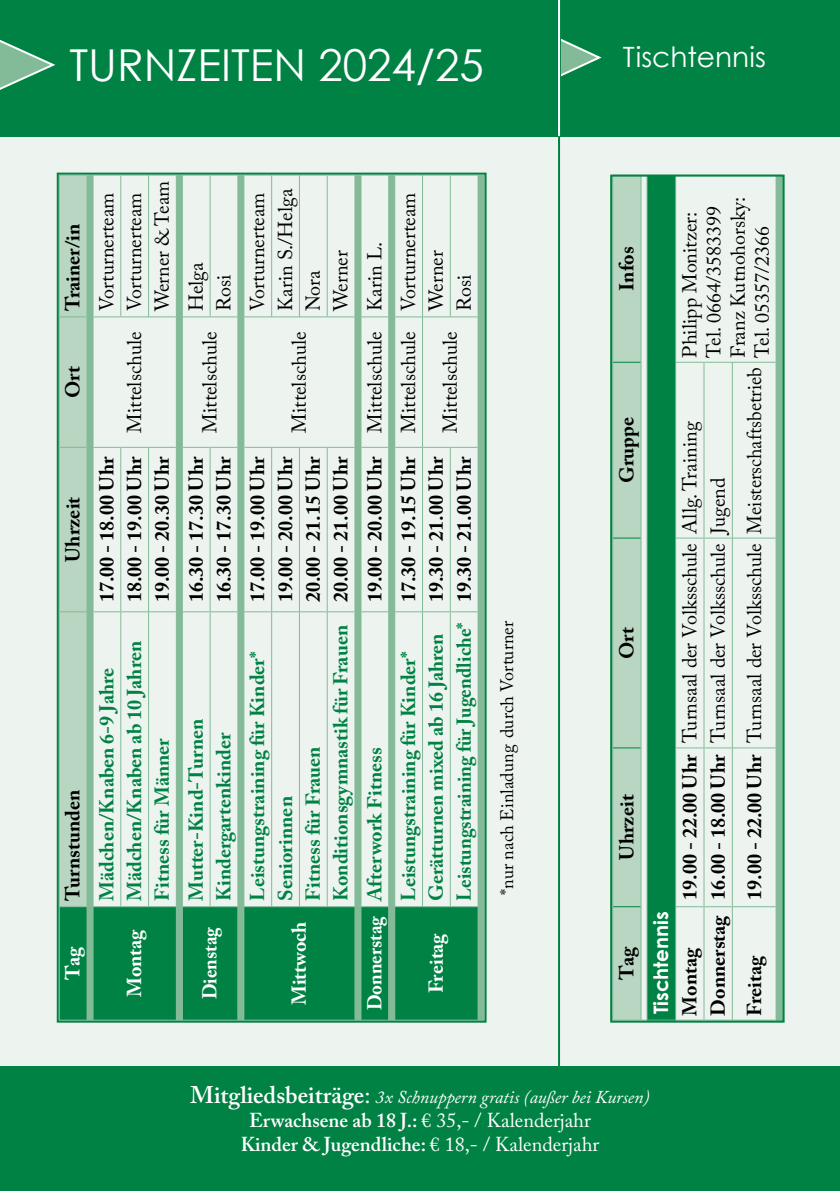
<style>
.page{position:relative;width:840px;height:1191px;background:#fff}
.page>*{position:absolute;margin:0;border:0;box-sizing:border-box;transform-origin:0 0}
.t1{font:44px "Century Gothic";color:#fff}
.t2{font:28px "Century Gothic";color:#fff}
.t3{font:20px "Adobe Caslon Pro";color:#000}
.t4{font:700 20px "Adobe Caslon Pro";color:#000}
.t5{font:700 20px "Adobe Caslon Pro";color:#008244}
.t6{font:600 20px "Adobe Caslon Pro";color:#fff}
.t7{font:20px "Adobe Caslon Pro";color:#fff}
.t8{font:700 20px "Adobe Caslon Pro";color:#008244;scale:.96 1}
.t9{font:700 20px "Adobe Caslon Pro";color:#fff}
.t10{font:20px "Adobe Caslon Pro";color:#000;scale:.96 1}
.t11{font:700 20px "Adobe Caslon Pro";color:#fff;scale:.94 1}
.t12{font:700 20px "Century Gothic";color:#fff}
.t13{font:italic 18px "Adobe Caslon Pro";color:#fff}
.t14{font:18px "Adobe Caslon Pro";color:#000}
.s1{font-weight:600;font-style:normal;font-size:24px}
.s2{font-style:normal;font-size:24px}
.s3{font-weight:600}
.s4{font-weight:400}
</style>
<div class="page">
<div style="left:0;top:0;width:839px;height:1191px;background:#edf4ef"></div>
<div style="left:558px;top:0;width:281px;height:136px;background:#008244"></div>
<svg style="left:559px;top:25px;width:42px;height:65px"></svg>
<div style="left:0;top:0;width:559px;height:136px;background:#008244"></div>
<svg style="left:0;top:39px;width:56px;height:51px"></svg>
<div style="left:0;top:1066px;width:839px;height:125px;background:#008244"></div>
<hr style="left:557px;top:134px;width:2px;height:944px;background:#008244">
<hr style="left:557px;top:0;width:2px;height:136px;background:#fff">
<div style="left:775px;top:175px;width:6px;height:845px;background:#83ba98"></div>
<hr style="left:732px;top:906px;width:43px;height:1px;background:#83ba98">
<hr style="left:732px;top:747px;width:43px;height:1px;background:#83ba98">
<hr style="left:732px;top:537px;width:43px;height:1px;background:#83ba98">
<hr style="left:732px;top:362px;width:43px;height:1px;background:#83ba98">
<svg style="left:613px;top:178px;width:119px;height:841px"></svg>
<div style="left:610px;top:175px;width:174px;height:847px;border:2px solid #008244"></div>
<div style="left:60px;top:907px;width:26px;height:112px;background:#008244"></div>
<svg style="left:87px;top:907px;width:396px;height:112px;fill:#008244"></svg>
<hr style="left:86px;top:906px;width:1px;height:114px;background:#83ba98">
<hr style="left:92px;top:906px;width:1px;height:114px;background:#83ba98">
<hr style="left:176px;top:906px;width:1px;height:114px;background:#83ba98">
<hr style="left:182px;top:906px;width:1px;height:114px;background:#83ba98">
<hr style="left:237px;top:906px;width:1px;height:114px;background:#83ba98">
<hr style="left:243px;top:906px;width:1px;height:114px;background:#83ba98">
<hr style="left:354px;top:906px;width:1px;height:114px;background:#83ba98">
<hr style="left:360px;top:906px;width:1px;height:114px;background:#83ba98">
<hr style="left:388px;top:906px;width:1px;height:114px;background:#83ba98">
<hr style="left:394px;top:906px;width:1px;height:114px;background:#83ba98">
<hr style="left:477px;top:906px;width:1px;height:114px;background:#83ba98">
<svg style="left:60px;top:176px;width:423px;height:731px"></svg>
<div style="left:57px;top:173px;width:429px;height:849px;border:2px solid #008244"></div>
<p class="t1" style="left:69px;top:38px;width:416px">TURNZEITEN 2024/25</p>
<p class="t4" style="left:61px;top:311px;width:89px;rotate:-90deg">Trainer/in</p>
<p class="t4" style="left:61px;top:398px;width:34px;rotate:-90deg">Ort</p>
<p class="t4" style="left:61px;top:562px;width:67px;rotate:-90deg">Uhrzeit</p>
<p class="t3" style="left:95px;top:311px;width:120px;rotate:-90deg">Vorturnerteam</p>
<p class="t4" style="left:95px;top:602px;width:147px;rotate:-90deg">17.00 - 18.00 Uhr</p>
<p class="t3" style="left:122px;top:311px;width:120px;rotate:-90deg">Vorturnerteam</p>
<p class="t3" style="left:122px;top:433px;width:103px;rotate:-90deg">Mittelschule</p>
<p class="t4" style="left:122px;top:602px;width:147px;rotate:-90deg">18.00 - 19.00 Uhr</p>
<p class="t3" style="left:150px;top:311px;width:132px;rotate:-90deg">Werner &amp; Team</p>
<p class="t4" style="left:150px;top:602px;width:147px;rotate:-90deg">19.00 - 20.30 Uhr</p>
<p class="t4" style="left:61px;top:901px;width:112px;rotate:-90deg">Turnstunden</p>
<p class="t9" style="left:61px;top:979px;width:34px;rotate:-90deg">Tag</p>
<p class="t5" style="left:95px;top:901px;width:235px;rotate:-90deg">Mädchen/Knaben 6-9 Jahre</p>
<p class="t5" style="left:122px;top:901px;width:262px;rotate:-90deg">Mädchen/Knaben ab 10 Jahren</p>
<p class="t5" style="left:150px;top:901px;width:164px;rotate:-90deg">Fitness für Männer</p>
<p class="t9" style="left:122px;top:997px;width:69px;rotate:-90deg">Montag</p>
<p class="t3" style="left:184px;top:311px;width:50px;rotate:-90deg">Helga</p>
<p class="t3" style="left:212px;top:311px;width:38px;rotate:-90deg">Rosi</p>
<p class="t3" style="left:198px;top:433px;width:103px;rotate:-90deg">Mittelschule</p>
<p class="t4" style="left:184px;top:602px;width:147px;rotate:-90deg">16.30 - 17.30 Uhr</p>
<p class="t4" style="left:212px;top:602px;width:147px;rotate:-90deg">16.30 - 17.30 Uhr</p>
<p class="t5" style="left:184px;top:901px;width:184px;rotate:-90deg">Mutter-Kind-Turnen</p>
<p class="t5" style="left:212px;top:901px;width:170px;rotate:-90deg">Kindergartenkinder</p>
<p class="t11" style="left:198px;top:999px;width:79px;rotate:-90deg">Dienstag</p>
<p class="t3" style="left:245px;top:311px;width:120px;rotate:-90deg">Vorturnerteam</p>
<p class="t4" style="left:245px;top:602px;width:147px;rotate:-90deg">17.00 - 19.00 Uhr</p>
<p class="t3" style="left:273px;top:311px;width:124px;rotate:-90deg">Karin S./Helga</p>
<p class="t3" style="left:301px;top:311px;width:43px;rotate:-90deg">Nora</p>
<p class="t3" style="left:287px;top:433px;width:103px;rotate:-90deg">Mittelschule</p>
<p class="t4" style="left:273px;top:602px;width:147px;rotate:-90deg">19.00 - 20.00 Uhr</p>
<p class="t4" style="left:301px;top:602px;width:147px;rotate:-90deg">20.00 - 21.15 Uhr</p>
<p class="t5" style="left:245px;top:901px;width:251px;rotate:-90deg">Leistungstraining für Kinder*</p>
<p class="t5" style="left:273px;top:901px;width:106px;rotate:-90deg">Seniorinnen</p>
<p class="t5" style="left:301px;top:901px;width:156px;rotate:-90deg">Fitness für Frauen</p>
<p class="t9" style="left:287px;top:1005px;width:85px;rotate:-90deg">Mittwoch</p>
<p class="t3" style="left:329px;top:311px;width:62px;rotate:-90deg">Werner</p>
<p class="t4" style="left:329px;top:602px;width:147px;rotate:-90deg">20.00 - 21.00 Uhr</p>
<p class="t5" style="left:329px;top:901px;width:277px;rotate:-90deg">Konditionsgymnastik für Frauen</p>
<p class="t3" style="left:362px;top:311px;width:71px;rotate:-90deg">Karin L.</p>
<p class="t3" style="left:362px;top:433px;width:103px;rotate:-90deg">Mittelschule</p>
<p class="t4" style="left:362px;top:602px;width:147px;rotate:-90deg">19.00 - 20.00 Uhr</p>
<p class="t5" style="left:362px;top:901px;width:155px;rotate:-90deg">Afterwork Fitness</p>
<p class="t11" style="left:362px;top:1010px;width:102px;rotate:-90deg">Donnerstag</p>
<p class="t3" style="left:396px;top:311px;width:120px;rotate:-90deg">Vorturnerteam</p>
<p class="t3" style="left:396px;top:433px;width:103px;rotate:-90deg">Mittelschule</p>
<p class="t4" style="left:396px;top:602px;width:147px;rotate:-90deg">17.30 - 19.15 Uhr</p>
<p class="t3" style="left:424px;top:311px;width:62px;rotate:-90deg">Werner</p>
<p class="t3" style="left:452px;top:311px;width:38px;rotate:-90deg">Rosi</p>
<p class="t3" style="left:438px;top:433px;width:103px;rotate:-90deg">Mittelschule</p>
<p class="t4" style="left:424px;top:602px;width:147px;rotate:-90deg">19.30 - 21.00 Uhr</p>
<p class="t4" style="left:452px;top:602px;width:147px;rotate:-90deg">19.30 - 21.00 Uhr</p>
<p class="t5" style="left:424px;top:901px;width:269px;rotate:-90deg">Gerätturnen mixed ab 16 Jahren</p>
<p class="t5" style="left:396px;top:901px;width:251px;rotate:-90deg">Leistungstraining für Kinder*</p>
<p class="t8" style="left:452px;top:901px;width:292px;rotate:-90deg">Leistungstraining für Jugendliche*</p>
<p class="t9" style="left:424px;top:993px;width:62px;rotate:-90deg">Freitag</p>
<p class="t14" style="left:496px;top:894px;width:275px;rotate:-90deg">*nur nach Einladung durch Vorturner</p>
<p class="t2" style="left:622px;top:40px;width:144px">Tischtennis</p>
<p class="t4" style="left:614px;top:291px;width:46px;rotate:-90deg">Infos</p>
<p class="t4" style="left:614px;top:483px;width:68px;rotate:-90deg">Gruppe</p>
<p class="t4" style="left:614px;top:659px;width:34px;rotate:-90deg">Ort</p>
<p class="t4" style="left:614px;top:860px;width:67px;rotate:-90deg">Uhrzeit</p>
<p class="t4" style="left:614px;top:979px;width:34px;rotate:-90deg">Tag</p>
<p class="t12" style="left:648px;top:1014px;width:105px;rotate:-90deg">Tischtennis</p>
<p class="t3" style="left:677px;top:358px;width:148px;rotate:-90deg">Philipp Monitzer:</p>
<p class="t3" style="left:701px;top:358px;width:153px;rotate:-90deg">Tel. 0664/3583399</p>
<p class="t3" style="left:725px;top:358px;width:163px;rotate:-90deg">Franz Kutnohorsky:</p>
<p class="t3" style="left:749px;top:358px;width:133px;rotate:-90deg">Tel. 05357/2366</p>
<p class="t3" style="left:677px;top:533px;width:113px;rotate:-90deg">Allg. Training</p>
<p class="t3" style="left:677px;top:742px;width:201px;rotate:-90deg">Turnsaal der Volksschule</p>
<p class="t4" style="left:677px;top:900px;width:147px;rotate:-90deg">19.00 - 22.00 Uhr</p>
<p class="t4" style="left:677px;top:1015px;width:69px;rotate:-90deg">Montag</p>
<p class="t3" style="left:706px;top:533px;width:57px;rotate:-90deg">Jugend</p>
<p class="t3" style="left:706px;top:742px;width:201px;rotate:-90deg">Turnsaal der Volksschule</p>
<p class="t4" style="left:706px;top:900px;width:147px;rotate:-90deg">16.00 - 18.00 Uhr</p>
<p class="t4" style="left:706px;top:1015px;width:102px;rotate:-90deg">Donnerstag</p>
<p class="t10" style="left:742px;top:533px;width:175px;rotate:-90deg">Meisterschaftsbetrieb</p>
<p class="t3" style="left:742px;top:742px;width:201px;rotate:-90deg">Turnsaal der Volksschule</p>
<p class="t4" style="left:742px;top:900px;width:147px;rotate:-90deg">19.00 - 22.00 Uhr</p>
<p class="t4" style="left:742px;top:1015px;width:62px;rotate:-90deg">Freitag</p>
<p class="t13" style="left:190px;top:1086px;width:461px"><span class="s1">Mitgliedsbeiträge</span><span class="s2">:</span> 3x Schnuppern gratis (außer bei Kursen)</p>
<p class="t7" style="left:249px;top:1108px;width:343px"><span class="s3">Erwachsene ab 18 J.:</span> € 35,- / Kalenderjahr</p>
<p class="t6" style="left:240px;top:1132px;width:360px">Kinder &amp; Jugendliche: <span class="s4">€ 18,- / Kalenderjahr</span></p>
</div>
